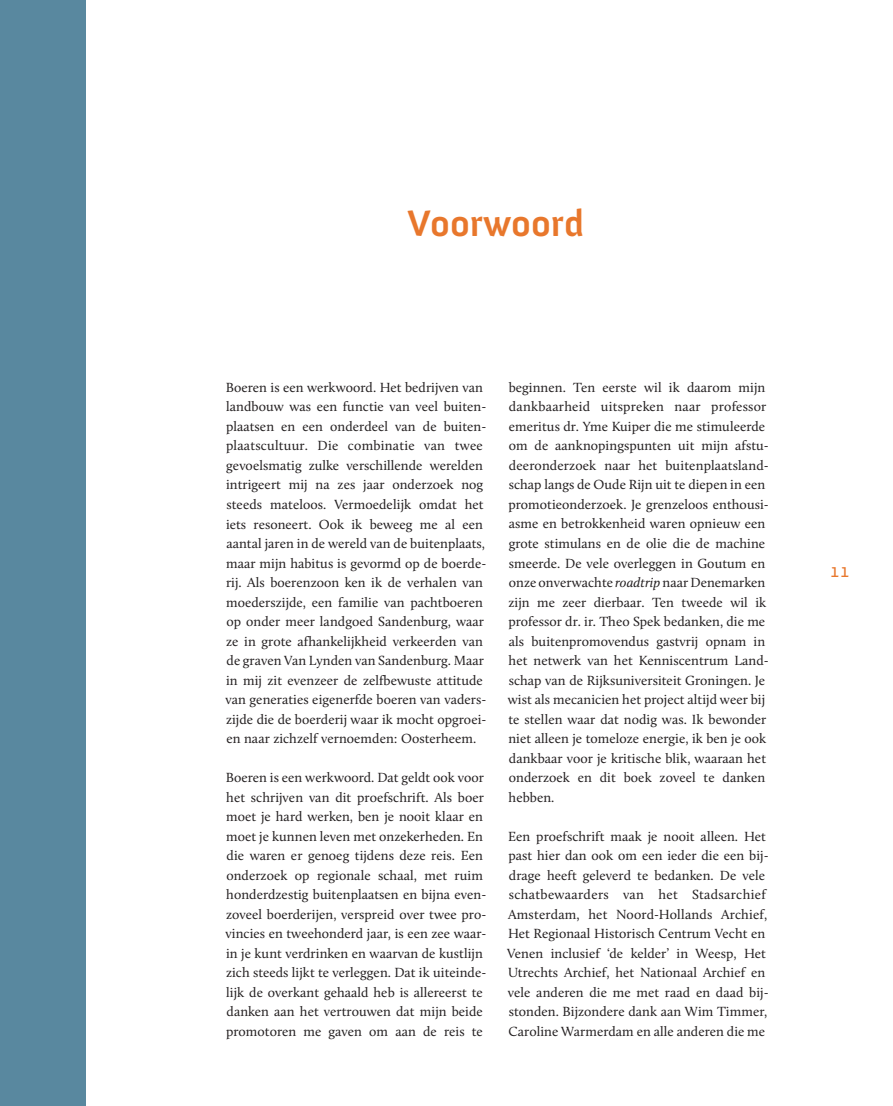
<style>
.page{position:relative;width:893px;height:1106px;background:#fff}
.page>*{position:absolute;margin:0;border:0;box-sizing:border-box;transform-origin:0 0}
.t1{font:700 37.5px "Anivers";color:#e8772c}
.t2{font:18.75px "Anivers";color:#e8772c}
.t3{font:13.65px/19.5px "Calluna";letter-spacing:.005em;color:#231f20}
.s1{font-style:italic}
</style>
<div class="page">
<div style="left:0;top:0;width:85px;height:1106px;background:#59889f"></div>
<h1 class="t1" style="left:408px;top:203px;width:178px">Voorwoord</h1>
<p class="t3" style="left:226px;top:377px;width:262px">Boeren is een werkwoord. Het bedrijven van landbouw was een functie van veel buiten&shy;plaatsen en een onderdeel van de buiten&shy;plaatscultuur. Die combinatie van twee gevoelsmatig zulke verschillende werelden intrigeert mij na zes jaar onderzoek nog steeds mateloos. Vermoedelijk omdat het iets resoneert. Ook ik beweeg me al een aantal jaren in de wereld van de buitenplaats, maar mijn habitus is gevormd op de boerde&shy;rij. Als boerenzoon ken ik de verhalen van moederszijde, een familie van pachtboeren op onder meer landgoed Sandenburg, waar ze in grote afhankelijkheid verkeerden van de graven Van Lynden van Sandenburg. Maar in mij zit evenzeer de zelfbewuste attitude van generaties eigenerfde boeren van vaders&shy;zijde die de boerderij waar ik mocht opgroei&shy;en naar zichzelf vernoemden: Oosterheem.</p>
<p class="t3" style="left:226px;top:767px;width:262px">Boeren is een werkwoord. Dat geldt ook voor het schrijven van dit proefschrift. Als boer moet je hard werken, ben je nooit klaar en moet je kunnen leven met onzekerheden. En die waren er genoeg tijdens deze reis. Een onderzoek op regionale schaal, met ruim honderdzestig buitenplaatsen en bijna even&shy;zoveel boerderijen, verspreid over twee pro&shy;vincies en tweehonderd jaar, is een zee waar&shy;in je kunt verdrinken en waarvan de kustlijn zich steeds lijkt te verleggen. Dat ik uiteinde&shy;lijk de overkant gehaald heb is allereerst te danken aan het vertrouwen dat mijn beide promotoren me gaven om aan de reis te</p>
<p class="t3" style="left:508px;top:377px;width:262px">beginnen. Ten eerste wil ik daarom mijn dankbaarheid uitspreken naar professor emeritus dr. Yme Kuiper die me stimuleerde om de aanknopingspunten uit mijn afstu&shy;deeronderzoek naar het buitenplaatsland&shy;schap langs de Oude Rijn uit te diepen in een promotieonderzoek. Je grenzeloos enthousi&shy;asme en betrokkenheid waren opnieuw een grote stimulans en de olie die de machine smeerde. De vele overleggen in Goutum en onze onverwachte <span class="s1">roadtrip</span> naar Denemarken zijn me zeer dierbaar. Ten tweede wil ik professor dr. ir. Theo Spek bedanken, die me als buitenpromovendus gastvrij opnam in het netwerk van het Kenniscentrum Land&shy;schap van de Rijksuniversiteit Groningen. Je wist als mecanicien het project altijd weer bij te stellen waar dat nodig was. Ik bewonder niet alleen je tomeloze energie, ik ben je ook dankbaar voor je kritische blik, waaraan het onderzoek en dit boek zoveel te danken hebben.</p>
<p class="t3" style="left:507px;top:826px;width:263px">Een proefschrift maak je nooit alleen. Het past hier dan ook om een ieder die een bij&shy;drage heeft geleverd te bedanken. De vele schatbewaarders van het Stadsarchief Amsterdam, het Noord-Hollands Archief, Het Regionaal Historisch Centrum Vecht en Venen inclusief ‘de kelder’ in Weesp, Het Utrechts Archief, het Nationaal Archief en vele anderen die me met raad en daad bij&shy;stonden. Bijzondere dank aan Wim Timmer, Caroline Warmerdam en alle anderen die me</p>
<h2 class="t2" style="left:831px;top:560px;width:20px">11</h2>
</div>
